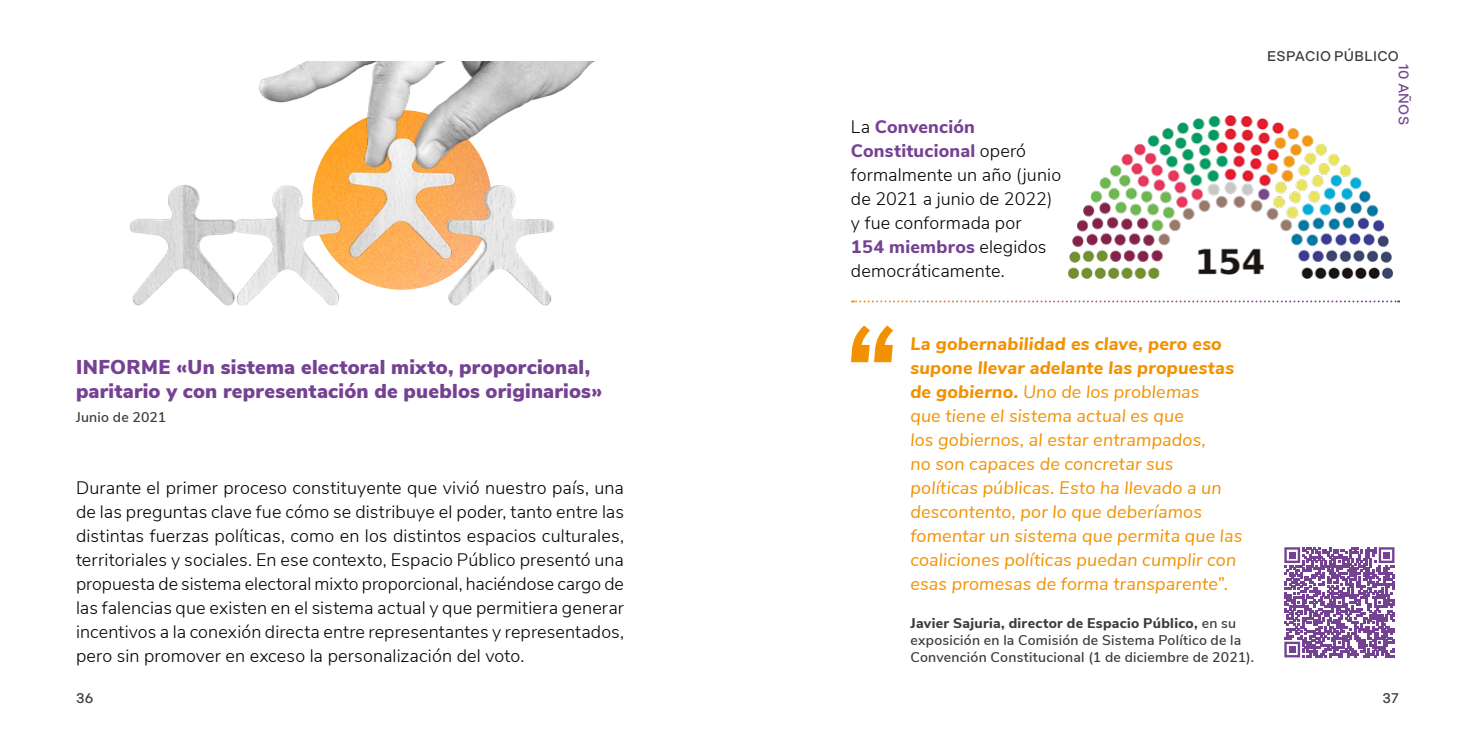
<style>
.page{position:relative;width:1475px;height:738px;background:#fff}
.page>*{position:absolute;margin:0;border:0;box-sizing:border-box;transform-origin:0 0}
.t1{font:900 20px/24px "Nunito Sans";letter-spacing:.01em;color:#754293}
.t2{font:300 18px/24px "Nunito Sans";letter-spacing:.01em;color:#000;text-align:justify}
.t3{font:italic 18px/24px "Nunito Sans";letter-spacing:.01em;color:#f39200}
.t4{font:600 14px/16.8px "Nunito Sans";letter-spacing:.02em;color:#3c3c3b}
.t5{font:500 14px "Indivisible";letter-spacing:.015em;color:#3c3c3b}
.t6{font:500 14px "Indivisible";letter-spacing:.025em;color:#754293}
.s1{font-weight:800;color:#754293}
.s2{font-weight:800}
</style>
<div class="page">
<svg style="left:1284px;top:547px;width:110px;height:110px"></svg>
<div style="left:1288px;top:551px;width:7px;height:7px;background:#754293"></div>
<div style="left:1382px;top:551px;width:7px;height:7px;background:#754293"></div>
<div style="left:1288px;top:645px;width:7px;height:7px;background:#754293"></div>
<img style="left:129px;top:61px;width:466px;height:245px">
<svg style="left:851px;top:325px;width:42px;height:37px"></svg>
<svg style="left:851px;top:300px;width:547px;height:2px"></svg>
<img style="left:1068px;top:115px;width:326px;height:164px">
<p class="t1" style="left:76px;top:353px;width:528px">INFORME «Un sistema electoral mixto, proporcional, paritario y con representación de pueblos originarios»</p>
<p class="t4" style="left:76px;top:407px;width:92px">Junio de 2021</p>
<p class="t2" style="left:76px;top:474px;width:549px">Durante el primer proceso constituyente que vivió nuestro país, una de las preguntas clave fue cómo se distribuye el poder, tanto entre las distintas fuerzas políticas, como en los distintos espacios culturales, territoriales y sociales. En ese contexto, Espacio Público presentó una propuesta de sistema electoral mixto proporcional, haciéndose cargo de las falencias que existen en el sistema actual y que permitiera generar incentivos a la conexión directa entre representantes y representados, pero sin promover en exceso la personalización del voto.</p>
<p class="t2" style="left:850px;top:114px;width:212px;text-align:left">La <span class="s1">Convención<br>Constitucional</span> operó formalmente un año (junio de 2021 a junio de 2022) y fue conformada por<br><span class="s1">154 miembros</span> elegidos democráticamente.</p>
<p class="t5" style="left:1266px;top:48px;width:133px">ESPACIO PÚBLICO</p>
<p class="t6" style="left:1411px;top:64px;width:62px;rotate:90deg">10 AÑOS</p>
<p class="t3" style="left:910px;top:330px;width:333px"><span class="s2">La gobernabilidad es clave, pero eso supone llevar adelante las propuestas de gobierno.</span> Uno de los problemas<br>que tiene el sistema actual es que<br>los gobiernos, al estar entrampados,<br>no son capaces de concretar sus políticas públicas. Esto ha llevado a un descontento, por lo que deberíamos fomentar un sistema que permita que las coaliciones políticas puedan cumplir con esas promesas de forma transparente”.</p>
<p class="t4" style="left:910px;top:613px;width:345px"><span class="s2">Javier Sajuria, director de Espacio Público,</span> en su exposición en la Comisión de Sistema Político de la<br>Convención Constitucional (1 de diciembre de 2021).</p>
<p class="t5" style="left:76px;top:689px;width:19px">36</p>
<p class="t5" style="left:1382px;top:689px;width:18px">37</p>
</div>
